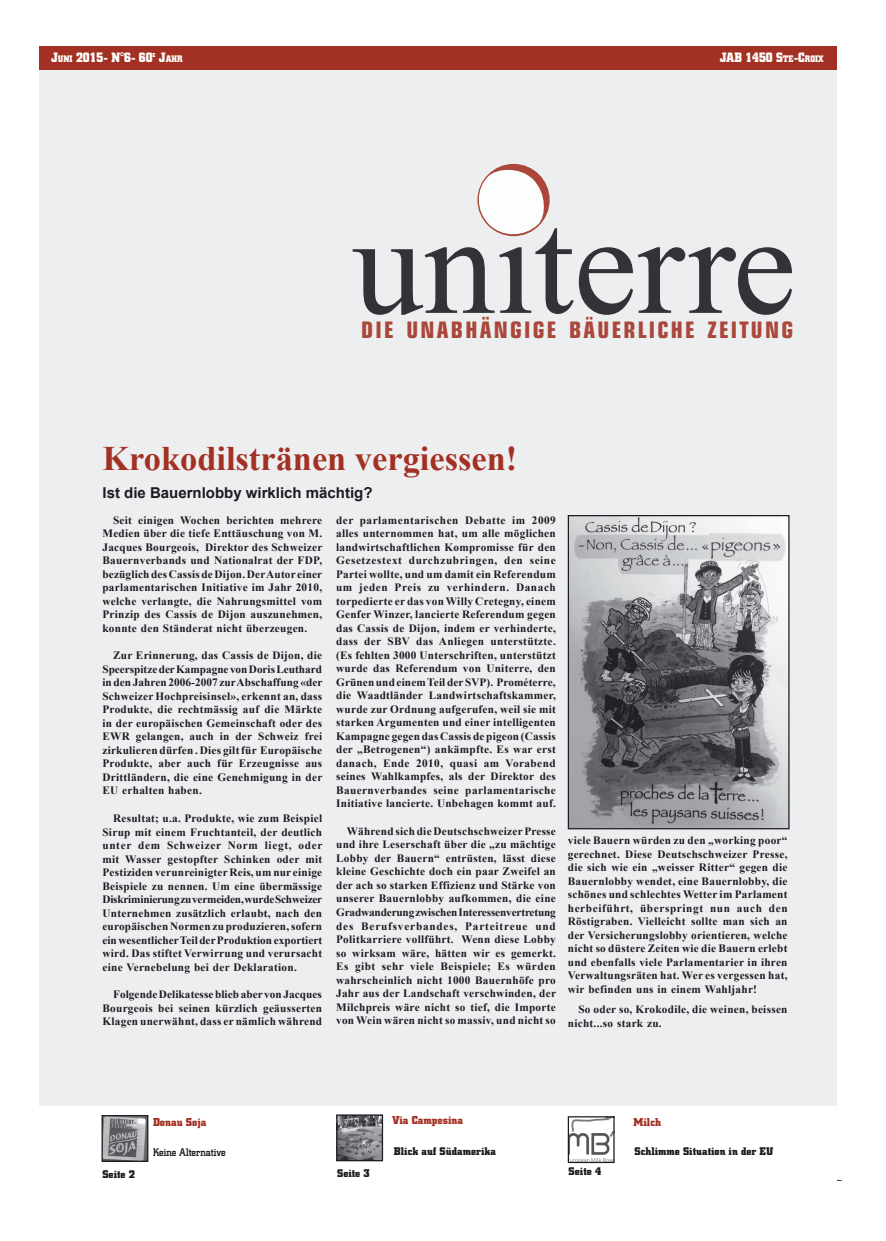
<style>
.page{position:relative;width:886px;height:1241px;background:#fff}
.page>*{position:absolute;margin:0;border:0;box-sizing:border-box;transform-origin:0 0}
.t1{font:700 34.38px "Times New Roman";color:#a33123}
.t2{font:700 condensed 22.75px "Square 721 BT";letter-spacing:.1em;color:#a33123}
.t3{font:700 15px "Arial";color:#1b1c20}
.t4{font:700 13.75px "Square Slabserif 711 BT";color:#fff;scale:.9 1}
.t5{font:700 11.62px "Square Slabserif 711 BT";color:#a33123}
.t6{font:700 11.25px/13.5px "Times New Roman";letter-spacing:.025em;color:#1b1c20;text-align:justify}
.t7{font:700 11.25px "Square Slabserif 711 BT";color:#1b1c20}
.t8{font:500 11.25px "Square Slabserif 711 BT";color:#1b1c20}
.t9{font:700 9.62px "Square Slabserif 711 BT";color:#fff;scale:.9 1}
.t10{font:700 5.62px "Square Slabserif 711 BT";color:#fff;scale:.9 1}
.s1{font-size:9.62px}
.s2{font-size:13.75px}
</style>
<div class="page">
<hr style="left:604px;top:1179px;width:238px;height:1px;background:#1b1c20">
<div style="left:39px;top:1105px;width:797px;height:109px;background:#fff"></div>
<div style="left:39px;top:46px;width:797px;height:1089px;background:#edeeef"></div>
<div style="left:39px;top:1105px;width:798px;height:61px;background:#fff"></div>
<div style="left:39px;top:46px;width:797px;height:24px;background:#a33123"></div>
<svg style="left:353px;top:166px;width:439px;height:149px"></svg>
<img style="left:570px;top:517px;width:217px;height:310px">
<div style="left:568px;top:515px;width:221px;height:314px;border:1px solid #1b1c20"></div>
<img style="left:338px;top:1116px;width:43px;height:43px">
<div style="left:336px;top:1114px;width:47px;height:47px;border:1px solid #1b1c20"></div>
<img style="left:104px;top:1116px;width:42px;height:43px">
<div style="left:102px;top:1114px;width:46px;height:47px;border:1px solid #1b1c20"></div>
<img style="left:570px;top:1117px;width:43px;height:43px">
<div style="left:568px;top:1115px;width:47px;height:47px;border:1px solid #1b1c20"></div>
<p class="t4" style="left:51px;top:49px;width:114px">J<span class="s1">UNI</span> 2015- N°6- 60</p>
<p class="t10" style="left:153px;top:52px;width:5px">E</p>
<p class="t9" style="left:159px;top:53px;width:28px"><span class="s2">J</span>AHR</p>
<p class="t4" style="left:720px;top:49px;width:117px">JAB 1450 S<span class="s1">TE</span>-C<span class="s1">ROIX</span></p>
<h2 class="t2" style="left:361px;top:316px;width:433px">DIE UNABHÄNGIGE BÄUERLICHE ZEITUNG</h2>
<h1 class="t1" style="left:102px;top:434px;width:416px">Krokodilstränen vergiessen!</h1>
<h3 class="t3" style="left:102px;top:482px;width:272px">Ist die Bauernlobby wirklich mächtig?</h3>
<p class="t6" style="left:102px;top:512px;width:221px;text-indent:11px">Seit einigen Wochen berichten mehrere Medien über die tiefe Enttäuschung von M.<br>Jacques Bourgeois, Direktor des Schweizer Bauernverbands und Nationalrat der FDP, bezüglich des Cassis de Dijon. Der Autor einer parlamentarischen Initiative im Jahr 2010, welche verlangte, die Nahrungsmittel vom Prinzip des Cassis de Dijon auszunehmen, konnte den Ständerat nicht überzeugen.</p>
<p class="t6" style="left:102px;top:648px;width:221px;text-indent:11px">Zur Erinnerung, das Cassis de Dijon, die Speerspitze der Kampagne von Doris Leuthard in den Jahren 2006-2007 zur Abschaffung «der Schweizer Hochpreisinsel», erkennt an, dass Produkte, die rechtmässig auf die Märkte in der europäischen Gemeinschaft oder des EWR gelangen, auch in der Schweiz frei zirkulieren dürfen . Dies gilt für Europäische Produkte, aber auch für Erzeugnisse aus Drittländern, die eine Genehmigung in der EU erhalten haben.</p>
<p class="t6" style="left:102px;top:811px;width:221px;text-indent:11px">Resultat; u.a. Produkte, wie zum Beispiel Sirup mit einem Fruchtanteil, der deutlich unter dem Schweizer Norm liegt, oder mit Wasser gestopfter Schinken oder mit Pestiziden verunreinigter Reis, um nur einige Beispiele zu nennen. Um eine übermässige Diskriminierung zu vermeiden, wurde Schweizer Unternehmen zusätzlich erlaubt, nach den europäischen Normen zu produzieren, sofern ein wesentlicher Teil der Produktion exportiert wird. Das stiftet Verwirrung und verursacht eine Vernebelung bei der Deklaration.</p>
<p class="t6" style="left:102px;top:987px;width:221px;text-indent:11px">Folgende Delikatesse blieb aber von Jacques Bourgeois bei seinen kürzlich geäusserten Klagen unerwähnt, dass er nämlich während</p>
<p class="t6" style="left:336px;top:512px;width:221px">der parlamentarischen Debatte im 2009 alles unternommen hat, um alle möglichen landwirtschaftlichen Kompromisse für den Gesetzestext durchzubringen, den seine Partei wollte, und um damit ein Referendum um jeden Preis zu verhindern. Danach torpedierte er das von Willy Cretegny, einem Genfer Winzer, lancierte Referendum gegen das Cassis de Dijon, indem er verhinderte, dass der SBV das Anliegen unterstützte. (Es fehlten 3000 Unterschriften, unterstützt wurde das Referendum von Uniterre, den Grünen und einem Teil der SVP). Prométerre, die Waadtländer Landwirtschaftskammer, wurde zur Ordnung aufgerufen, weil sie mit starken Argumenten und einer intelligenten Kampagne gegen das Cassis de pigeon (Cassis der „Betrogenen“) ankämpfte. Es war erst danach, Ende 2010, quasi am Vorabend seines Wahlkampfes, als der Direktor des Bauernverbandes seine parlamentarische Initiative lancierte. Unbehagen kommt auf.</p>
<p class="t6" style="left:336px;top:824px;width:221px;text-indent:11px">Während sich die Deutschschweizer Presse und ihre Leserschaft über die „zu mächtige Lobby der Bauern“ entrüsten, lässt diese kleine Geschichte doch ein paar Zweifel an der ach so starken Effizienz und Stärke von unserer Bauernlobby aufkommen, die eine Gradwanderung zwischen Interessenvertretung des Berufsverbandes, Parteitreue und Politkarriere vollführt. Wenn diese Lobby so wirksam wäre, hätten wir es gemerkt.<br>Es gibt sehr viele Beispiele; Es würden wahrscheinlich nicht 1000 Bauernhöfe pro Jahr aus der Landschaft verschwinden, der Milchpreis wäre nicht so tief, die Importe von Wein wären nicht so massiv, und nicht so</p>
<p class="t6" style="left:568px;top:833px;width:221px">viele Bauern würden zu den „working poor“ gerechnet. Diese Deutschschweizer Presse, die sich wie ein „weisser Ritter“ gegen die Bauernlobby wendet, eine Bauernlobby, die schönes und schlechtes Wetter im Parlament herbeiführt, überspringt nun auch den Röstigraben. Vielleicht sollte man sich an der Versicherungslobby orientieren, welche nicht so düstere Zeiten wie die Bauern erlebt und ebenfalls viele Parlamentarier in ihren Verwaltungsräten hat. Wer es vergessen hat, wir befinden uns in einem Wahljahr!</p>
<p class="t6" style="left:568px;top:1002px;width:221px;text-indent:11px">So oder so, Krokodile, die weinen, beissen nicht...so stark zu.</p>
<p class="t5" style="left:392px;top:1113px;width:72px">Via Campesina</p>
<p class="t7" style="left:394px;top:1144px;width:104px">Blick auf Südamerika</p>
<p class="t5" style="left:153px;top:1114px;width:55px">Donau Soja</p>
<p class="t5" style="left:633px;top:1114px;width:29px">Milch</p>
<p class="t8" style="left:153px;top:1145px;width:74px">Keine Alternative</p>
<p class="t7" style="left:634px;top:1144px;width:141px">Schlimme Situation in der EU</p>
<p class="t7" style="left:102px;top:1166px;width:34px">Seite 2</p>
<p class="t7" style="left:569px;top:1164px;width:34px">Seite 4</p>
<p class="t7" style="left:337px;top:1165px;width:34px">Seite 3</p>
</div>
